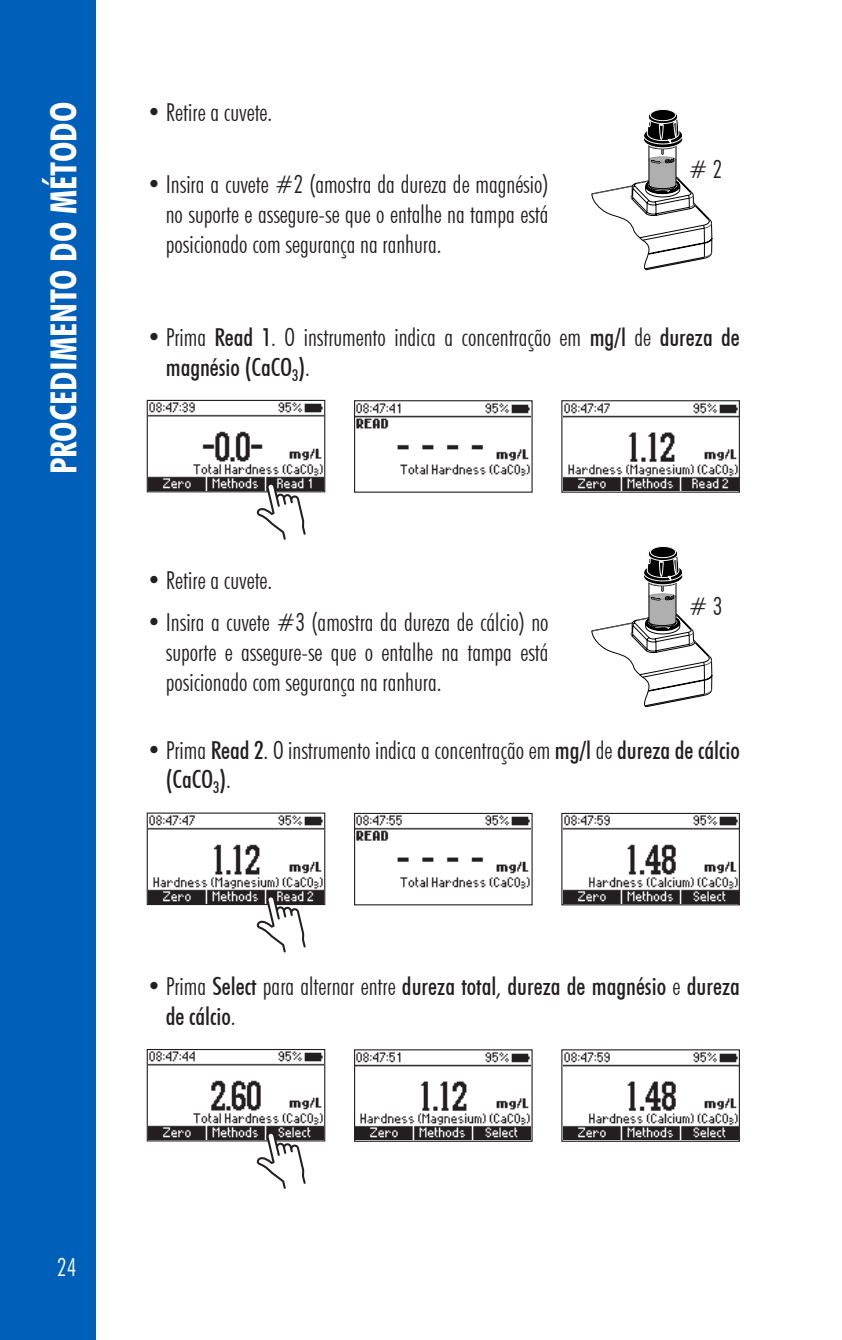
<style>
.page{position:relative;width:842px;height:1340px;background:#fff}
.page>*{position:absolute;margin:0;border:0;box-sizing:border-box;transform-origin:0 0}
.t1{font:700 condensed 36px "Futura BT";color:#fff}
.body_text_MAN{font:300 condensed 24.75px/29.7px "Futura BT";color:#231f20;text-align:justify}
.t2{font:500 condensed 24.75px/29.7px "Futura BT";color:#231f20}
.t3{font:300 condensed 24.75px "Futura BT";color:#fff}
.s1{font-weight:500}
.s2{font-weight:300}
</style>
<div class="page">
<div style="left:0;top:0;width:96px;height:1339px;background:#005fb9"></div>
<img style="left:149px;top:402px;width:174px;height:88px">
<div style="left:147px;top:400px;width:178px;height:92px;border:1px solid #231f20"></div>
<svg style="left:257px;top:482px;width:49px;height:58px"></svg>
<img style="left:356px;top:403px;width:175px;height:73px">
<div style="left:354px;top:400px;width:179px;height:92px;border:1px solid #231f20"></div>
<img style="left:563px;top:403px;width:175px;height:87px">
<div style="left:561px;top:400px;width:179px;height:92px;border:1px solid #231f20"></div>
<img style="left:149px;top:815px;width:174px;height:88px">
<div style="left:147px;top:812px;width:178px;height:93px;border:1px solid #231f20"></div>
<svg style="left:257px;top:895px;width:49px;height:57px"></svg>
<img style="left:356px;top:815px;width:175px;height:74px">
<div style="left:354px;top:813px;width:179px;height:92px;border:1px solid #231f20"></div>
<img style="left:563px;top:815px;width:175px;height:88px">
<div style="left:561px;top:813px;width:179px;height:92px;border:1px solid #231f20"></div>
<img style="left:149px;top:1050px;width:174px;height:89px">
<div style="left:147px;top:1048px;width:178px;height:93px;border:1px solid #231f20"></div>
<svg style="left:257px;top:1131px;width:49px;height:57px"></svg>
<img style="left:356px;top:1052px;width:175px;height:87px">
<div style="left:354px;top:1049px;width:179px;height:92px;border:1px solid #231f20"></div>
<img style="left:563px;top:1052px;width:175px;height:87px">
<div style="left:561px;top:1049px;width:179px;height:92px;border:1px solid #231f20"></div>
<svg style="left:591px;top:109px;width:122px;height:162px"></svg>
<svg style="left:591px;top:546px;width:122px;height:162px"></svg>
<h1 class="t1" style="left:42px;top:474px;width:374px;rotate:-90deg">PROCEDIMENTO DO MÉTODO</h1>
<p class="body_text_MAN" style="left:147px;top:97px;width:127px">• Retire a cuvete.</p>
<p class="body_text_MAN" style="left:689px;top:154px;width:35px"># 2</p>
<p class="body_text_MAN" style="left:166px;top:169px;width:384px;text-indent:-19px">• Insira a cuvete #2 (amostra da dureza de magnésio) no suporte e assegure-se que o entalhe na tampa está posicionado com segurança na ranhura.</p>
<p class="body_text_MAN" style="left:166px;top:322px;width:576px;text-indent:-19px">• Prima <span class="s1">Read 1</span>. O instrumento indica a concentração em <span class="s1">mg/l</span> de <span class="s1">dureza de magnésio (CaCO</span><sub>3</sub><span class="s1">)</span>.</p>
<p class="body_text_MAN" style="left:147px;top:565px;width:127px">• Retire a cuvete.</p>
<p class="body_text_MAN" style="left:166px;top:607px;width:384px;text-indent:-19px">• Insira a cuvete #3 (amostra da dureza de cálcio) no suporte e assegure-se que o entalhe na tampa está posicionado com segurança na ranhura.</p>
<p class="body_text_MAN" style="left:689px;top:591px;width:35px"># 3</p>
<p class="body_text_MAN" style="left:166px;top:735px;width:576px;text-indent:-19px">• Prima <span class="s1">Read 2</span>. O instrumento indica a concentração em <span class="s1">mg/l</span> de <span class="s1">dureza de cálcio (CaCO</span><sub>3</sub><span class="s1">)</span>.</p>
<p class="t2" style="left:166px;top:971px;width:576px;text-indent:-19px"><span class="s2">• Prima</span> Select <span class="s2">para alternar entre</span> dureza total<span class="s2">,</span> dureza de magnésio <span class="s2">e</span> dureza de cálcio<span class="s2">.</span></p>
<p class="t3" style="left:57px;top:1252px;width:21px">24</p>
</div>
